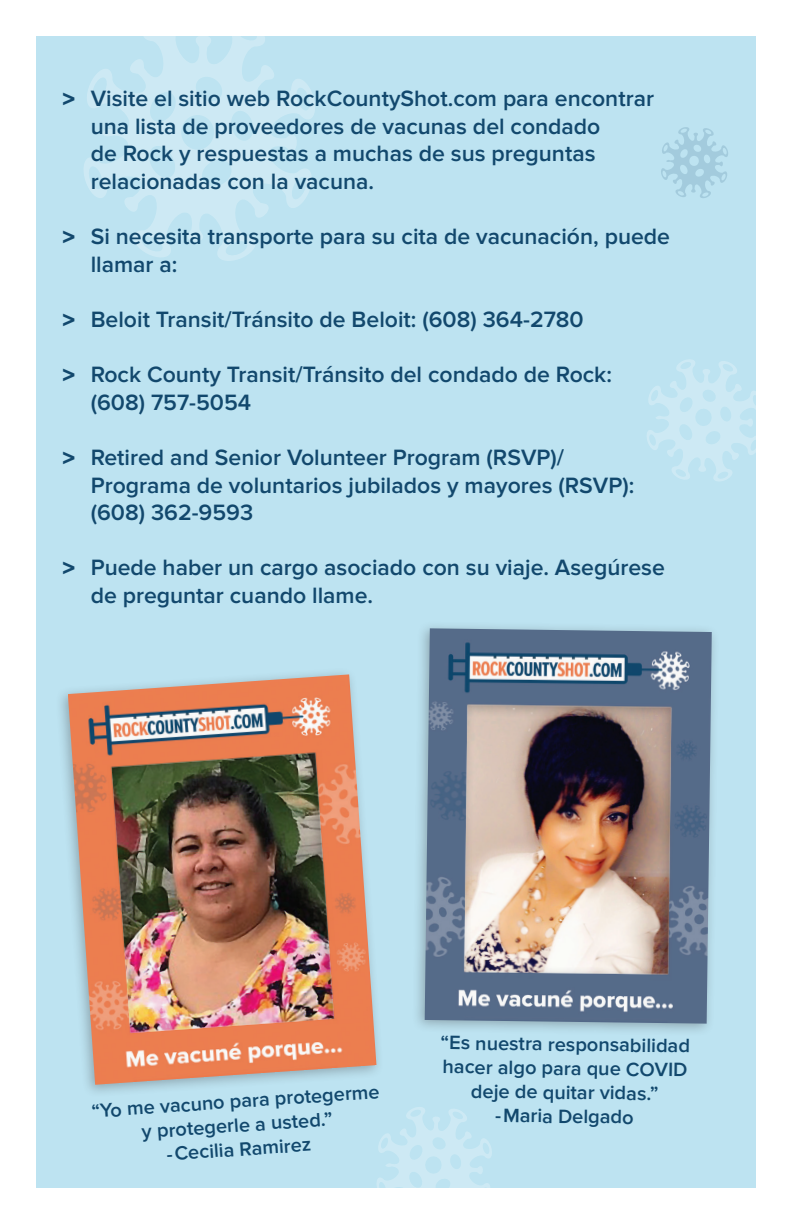
<style>
.page{position:relative;width:792px;height:1224px;background:#fff}
.page>*{position:absolute;margin:0;border:0;box-sizing:border-box;transform-origin:0 0}
.t1{font:600 23px/27.6px "Proxima Nova";color:#12486d}
.t2{font:700 23px "Arial";color:#12486d}
.t3{font:600 20px/24px "Proxima Nova";color:#12486d;text-align:center}
</style>
<div class="page">
<div style="left:36px;top:36px;width:720px;height:1152px;background:#bde3f1"></div>
<svg style="left:84px;top:36px;width:231px;height:225px"></svg>
<svg style="left:647px;top:359px;width:109px;height:122px"></svg>
<svg style="left:377px;top:1107px;width:115px;height:81px"></svg>
<svg style="left:661px;top:127px;width:67px;height:71px"></svg>
<div style="left:411px;top:620px;width:309px;height:417px;background:#231f20;opacity:.3"></div>
<img style="left:425px;top:628px;width:287px;height:396px">
<div style="left:55px;top:667px;width:329px;height:431px;background:#231f20;opacity:.3"></div>
<img style="left:68px;top:674px;width:308px;height:411px">
<p class="t2" style="left:62px;top:84px;width:15px">&gt;</p>
<p class="t2" style="left:62px;top:222px;width:15px">&gt;</p>
<p class="t2" style="left:62px;top:305px;width:15px">&gt;</p>
<p class="t2" style="left:62px;top:360px;width:15px">&gt;</p>
<p class="t2" style="left:62px;top:443px;width:15px">&gt;</p>
<p class="t2" style="left:62px;top:553px;width:15px">&gt;</p>
<p class="t1" style="left:91px;top:85px;width:565px">Visite el sitio web RockCountyShot.com para encontrar una lista de proveedores de vacunas del condado<br>de Rock y respuestas a muchas de sus preguntas relacionadas con la vacuna.</p>
<p class="t1" style="left:91px;top:223px;width:581px">Si necesita transporte para su cita de vacunación, puede llamar a:</p>
<p class="t1" style="left:91px;top:306px;width:495px">Beloit Transit/Tránsito de Beloit: (608) 364-2780</p>
<p class="t1" style="left:91px;top:361px;width:523px">Rock County Transit/Tránsito del condado de Rock: (608) 757-5054</p>
<p class="t1" style="left:91px;top:444px;width:545px">Retired and Senior Volunteer Program (RSVP)/<br>Programa de voluntarios jubilados y mayores (RSVP): (608) 362-9593</p>
<p class="t1" style="left:91px;top:554px;width:576px">Puede haber un cargo asociado con su viaje. Asegúrese de preguntar cuando llame.</p>
<p class="t3" style="left:91px;top:1100px;width:290px;rotate:-4deg">“Yo me vacuno para protegerme</p>
<p class="t3" style="left:141px;top:1120px;width:193px;rotate:-4deg">y protegerle a usted.”</p>
<p class="t3" style="left:166px;top:1143px;width:147px;rotate:-4deg">-Cecilia Ramirez</p>
<p class="t3" style="left:441px;top:1030px;width:251px;rotate:1deg">“Es nuestra responsabilidad hacer algo para que COVID deje de quitar vidas.”</p>
<p class="t3" style="left:495px;top:1103px;width:140px;rotate:1deg">-Maria Delgado</p>
</div>
